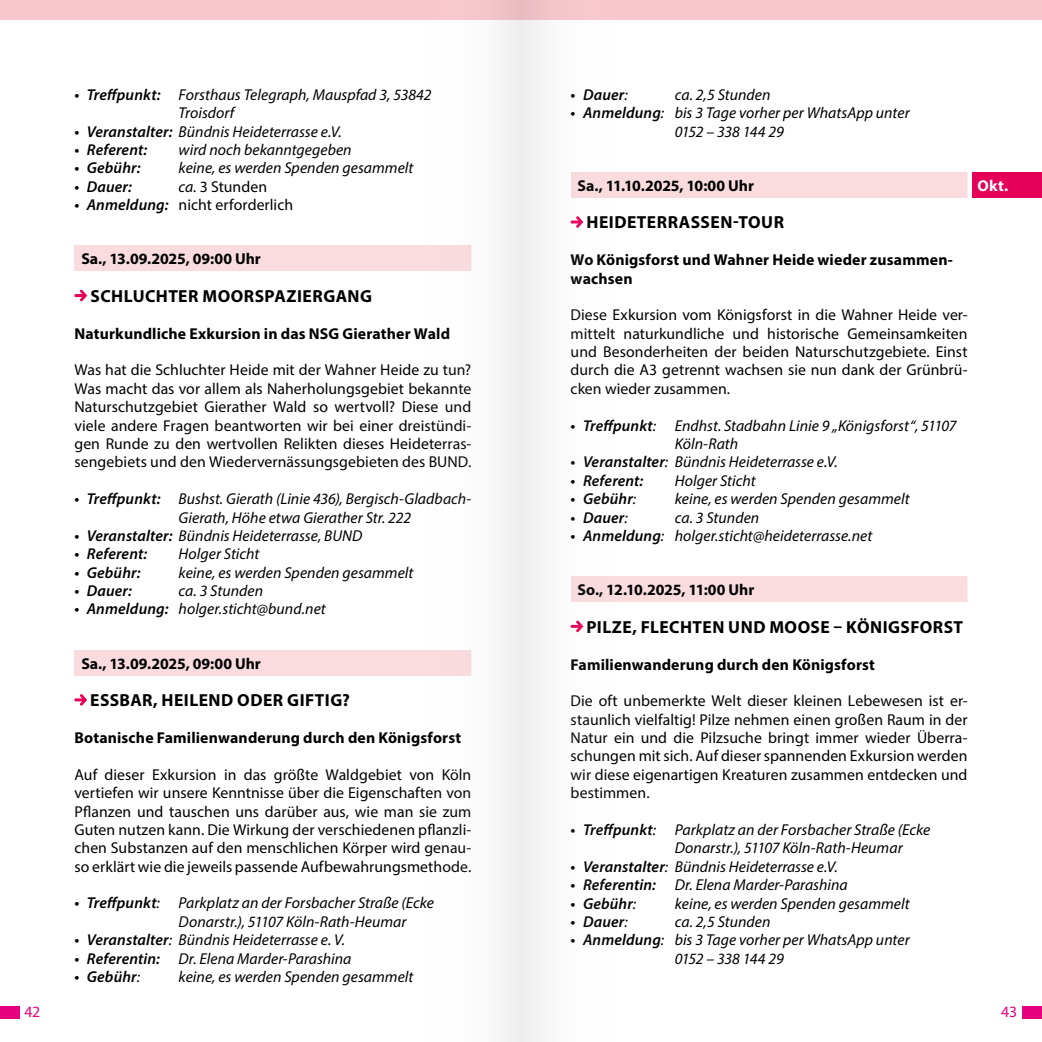
<style>
.page{position:relative;width:1042px;height:1042px;background:#fff}
.page>*{position:absolute;margin:0;border:0;box-sizing:border-box;transform-origin:0 0}
.t1{font:700 17.5px "Myriad Pro";letter-spacing:.025em;color:#000}
.t2{font:15.75px/18.4px "Myriad Pro";letter-spacing:.005em;color:#000;text-align:justify}
.t3{font:italic 15.75px/18.4px "Myriad Pro";letter-spacing:.005em;color:#000}
.t4{font:700 15.75px/18.4px "Myriad Pro";letter-spacing:.01em;color:#000}
.t5{font:italic 600 15.75px "Myriad Pro";letter-spacing:.01em;color:#000}
.t6{font:700 15.75px "Myriad Pro";letter-spacing:-.01em;color:#000}
.t7{font:15.75px "Myriad Pro";color:#e6007e}
.t8{font:700 15.75px "Myriad Pro";color:#fff}
.s1{font-weight:600}
.s2{font-style:italic}
.s3{font-weight:600;font-style:italic}
.s4{font-weight:400}
</style>
<div class="page">
<div style="left:0;top:0;width:1042px;height:20px;background:#f8c7cd"></div>
<div style="left:0;top:1006px;width:20px;height:12px;background:#e6007e"></div>
<div style="left:1022px;top:1006px;width:20px;height:12px;background:#e6007e"></div>
<div style="left:74px;top:245px;width:398px;height:26px;background:#fadbde"></div>
<svg style="left:74px;top:290px;width:13px;height:11px"></svg>
<div style="left:74px;top:650px;width:398px;height:25px;background:#fadbde"></div>
<svg style="left:74px;top:694px;width:13px;height:11px"></svg>
<div style="left:570px;top:172px;width:398px;height:26px;background:#fadbde"></div>
<hr style="left:967px;top:172px;width:2px;height:26px;background:#fff">
<div style="left:570px;top:576px;width:398px;height:26px;background:#fadbde"></div>
<hr style="left:967px;top:576px;width:2px;height:26px;background:#fff">
<div style="left:972px;top:172px;width:70px;height:26px;background:#e5005a"></div>
<svg style="left:422px;top:0;width:99px;height:1042px"></svg>
<svg style="left:521px;top:0;width:63px;height:1042px"></svg>
<p class="t3" style="left:179px;top:85px;width:254px;text-indent:-104px"><span class="s1">• Treffpunkt:</span> Forsthaus Telegraph, Mauspfad 3, 53842<br>Troisdorf</p>
<p class="t3" style="left:74px;top:122px;width:269px"><span class="s1">• Veranstalter:</span> Bündnis Heideterrasse e.V.</p>
<p class="t5" style="left:74px;top:140px;width:74px">• Referent:</p>
<p class="t3" style="left:179px;top:140px;width:175px">wird noch bekanntgegeben</p>
<p class="t5" style="left:74px;top:158px;width:68px">• Gebühr:</p>
<p class="t3" style="left:179px;top:159px;width:236px">keine, es werden Spenden gesammelt</p>
<p class="t5" style="left:74px;top:176px;width:59px">• Dauer:</p>
<p class="t2" style="left:179px;top:177px;width:90px"><span class="s2">ca.</span> 3 Stunden</p>
<p class="t2" style="left:74px;top:195px;width:220px"><span class="s3">• Anmeldung:</span> nicht erforderlich</p>
<p class="t4" style="left:81px;top:249px;width:181px">Sa., 13.09.2025, 09:00 Uhr</p>
<p class="t1" style="left:91px;top:285px;width:283px">SCHLUCHTER MOORSPAZIERGANG</p>
<p class="t4" style="left:74px;top:324px;width:377px">Naturkundliche Exkursion in das NSG Gierather Wald</p>
<p class="t2" style="left:74px;top:361px;width:398px">Was hat die Schluchter Heide mit der Wahner Heide zu tun?<br>Was macht das vor allem als Naherholungsgebiet bekannte Naturschutzgebiet Gierather Wald so wertvoll? Diese und viele andere Fragen beantworten wir bei einer dreistündi&shy;gen Runde zu den wertvollen Relikten dieses Heideterras&shy;sengebiets und den Wiedervernässungsgebieten des BUND.</p>
<p class="t3" style="left:179px;top:489px;width:294px;text-indent:-104px"><span class="s1">• Treffpunkt:</span> Bushst. Gierath (Linie 436), Bergisch-Gladbach-<br>Gierath, Höhe etwa Gierather Str. 222</p>
<p class="t3" style="left:74px;top:526px;width:289px"><span class="s1">• Veranstalter:</span> Bündnis Heideterrasse, BUND</p>
<p class="t5" style="left:74px;top:544px;width:74px">• Referent:</p>
<p class="t3" style="left:179px;top:544px;width:82px">Holger Sticht</p>
<p class="t5" style="left:74px;top:562px;width:68px">• Gebühr:</p>
<p class="t3" style="left:179px;top:563px;width:236px">keine, es werden Spenden gesammelt</p>
<p class="t5" style="left:74px;top:581px;width:59px">• Dauer:</p>
<p class="t3" style="left:179px;top:581px;width:86px">ca. 3 Stunden</p>
<p class="t3" style="left:74px;top:600px;width:253px"><span class="s1">• Anmeldung:</span> holger.sticht@bund.net</p>
<p class="t4" style="left:81px;top:653px;width:181px">Sa., 13.09.2025, 09:00 Uhr</p>
<p class="t1" style="left:90px;top:689px;width:261px">ESSBAR, HEILEND ODER GIFTIG?</p>
<p class="t4" style="left:74px;top:728px;width:388px">Botanische Familienwanderung durch den Königsforst</p>
<p class="t2" style="left:74px;top:765px;width:398px">Auf dieser Exkursion in das größte Waldgebiet von Köln vertiefen wir unsere Kenntnisse über die Eigenschaften von Pflanzen und tauschen uns darüber aus, wie man sie zum Guten nutzen kann. Die Wirkung der verschiedenen pflanzli&shy;chen Substanzen auf den menschlichen Körper wird genau&shy;so erklärt wie die jeweils passende Aufbewahrungsmethode.</p>
<p class="t3" style="left:179px;top:894px;width:257px;text-indent:-104px"><span class="s1">• Treffpunkt</span>: Parkplatz an der Forsbacher Straße (Ecke<br>Donarstr.), 51107 Köln-Rath-Heumar</p>
<p class="t3" style="left:74px;top:930px;width:272px"><span class="s1">• Veranstalter</span>: Bündnis Heideterrasse e. V.</p>
<p class="t3" style="left:74px;top:949px;width:279px"><span class="s1">• Referentin:</span> Dr. Elena Marder-Parashina</p>
<p class="t5" style="left:74px;top:966px;width:67px">• Gebühr<span class="s4">:</span></p>
<p class="t3" style="left:179px;top:967px;width:236px">keine, es werden Spenden gesammelt</p>
<p class="t5" style="left:570px;top:84px;width:59px">• Dauer<span class="s4">:</span></p>
<p class="t3" style="left:675px;top:85px;width:97px">ca. 2,5 Stunden</p>
<p class="t3" style="left:675px;top:103px;width:236px;text-indent:-104px"><span class="s1">• Anmeldung</span>: bis 3 Tage vorher per WhatsApp unter<br>0152 – 338 144 29</p>
<p class="t6" style="left:577px;top:175px;width:178px">Sa., 11.10.2025, 10:00 Uhr</p>
<p class="t1" style="left:586px;top:211px;width:199px">HEIDETERRASSEN-TOUR</p>
<p class="t4" style="left:570px;top:250px;width:384px">Wo Königsforst und Wahner Heide wieder zusammen&shy;wachsen</p>
<p class="t2" style="left:570px;top:306px;width:398px">Diese Exkursion vom Königsforst in die Wahner Heide ver&shy;mittelt naturkundliche und historische Gemeinsamkeiten und Besonderheiten der beiden Naturschutzgebiete. Einst durch die A3 getrennt wachsen sie nun dank der Grünbrü&shy;cken wieder zusammen.</p>
<p class="t3" style="left:675px;top:416px;width:283px;text-indent:-104px"><span class="s1">• Treffpunkt</span>: Endhst. Stadbahn Linie 9 „Königsforst“, 51107<br>Köln-Rath</p>
<p class="t3" style="left:570px;top:453px;width:269px"><span class="s1">• Veranstalter</span>: Bündnis Heideterrasse e.V.</p>
<p class="t5" style="left:570px;top:470px;width:74px">• Referent:</p>
<p class="t3" style="left:675px;top:471px;width:82px">Holger Sticht</p>
<p class="t5" style="left:570px;top:489px;width:67px">• Gebühr<span class="s4">:</span></p>
<p class="t3" style="left:675px;top:489px;width:236px">keine, es werden Spenden gesammelt</p>
<p class="t5" style="left:570px;top:507px;width:59px">• Dauer<span class="s4">:</span></p>
<p class="t3" style="left:675px;top:508px;width:86px">ca. 3 Stunden</p>
<p class="t3" style="left:570px;top:526px;width:303px"><span class="s1">• Anmeldung</span>: holger.sticht@heideterrasse.net</p>
<p class="t6" style="left:577px;top:579px;width:178px">So., 12.10.2025, 11:00 Uhr</p>
<p class="t1" style="left:586px;top:615px;width:378px">PILZE, FLECHTEN UND MOOSE – KÖNIGSFORST</p>
<p class="t4" style="left:570px;top:654px;width:306px">Familienwanderung durch den Königsforst</p>
<p class="t2" style="left:570px;top:691px;width:398px">Die oft unbemerkte Welt dieser kleinen Lebewesen ist er&shy;staunlich vielfaltig! Pilze nehmen einen großen Raum in der Natur ein und die Pilzsuche bringt immer wieder Überra&shy;schungen mit sich. Auf dieser spannenden Exkursion werden wir diese eigenartigen Kreaturen zusammen entdecken und bestimmen.</p>
<p class="t3" style="left:675px;top:820px;width:257px;text-indent:-104px"><span class="s1">• Treffpunkt</span>: Parkplatz an der Forsbacher Straße (Ecke<br>Donarstr.), 51107 Köln-Rath-Heumar</p>
<p class="t3" style="left:570px;top:857px;width:269px"><span class="s1">• Veranstalter</span>: Bündnis Heideterrasse e.V.</p>
<p class="t3" style="left:570px;top:875px;width:279px"><span class="s1">• Referentin:</span> Dr. Elena Marder-Parashina</p>
<p class="t5" style="left:570px;top:893px;width:67px">• Gebühr<span class="s4">:</span></p>
<p class="t3" style="left:675px;top:894px;width:236px">keine, es werden Spenden gesammelt</p>
<p class="t5" style="left:570px;top:911px;width:59px">• Dauer<span class="s4">:</span></p>
<p class="t3" style="left:675px;top:912px;width:97px">ca. 2,5 Stunden</p>
<p class="t3" style="left:675px;top:930px;width:236px;text-indent:-104px"><span class="s1">• Anmeldung</span>: bis 3 Tage vorher per WhatsApp unter<br>0152 – 338 144 29</p>
<p class="t8" style="left:977px;top:175px;width:32px">Okt.</p>
<p class="t7" style="left:24px;top:1002px;width:17px">42</p>
<p class="t7" style="left:1001px;top:1002px;width:17px">43</p>
</div>
